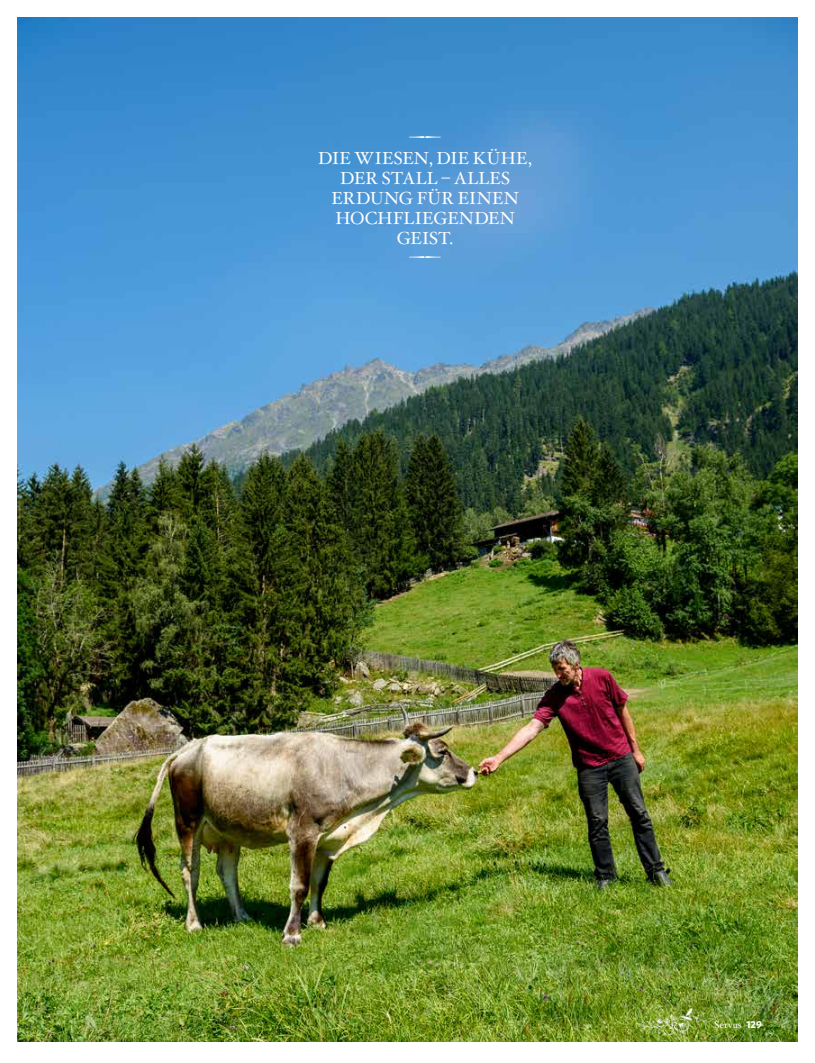
<style>
.page{position:relative;width:815px;height:1063px;background:#fff}
.page>*{position:absolute;margin:0;border:0;box-sizing:border-box;transform-origin:0 0}
.t1{font:20px "Hoefler Txt Fleurons";color:#fff}
.t2{font:17.5px/20px "Hoefler Txt";letter-spacing:.005em;color:#fff;text-align:center}
.t3{font:10px "Hoefler Txt";letter-spacing:-.005em;color:#fff}
.s1{font-family:"Whitney";font-weight:700}
</style>
<div class="page">
<img style="left:18px;top:18px;width:779px;height:1024px">
<img style="left:633px;top:1002px;width:83px;height:40px">
<p class="t1" style="left:410px;top:128px;width:33px">9</p>
<p class="t2" style="left:318px;top:147px;width:216px">DIE WIESEN, DIE KÜHE,<br>DER STALL – ALLES<br>ERDUNG FÜR EINEN<br>HOCHFLIEGENDEN<br>GEIST.</p>
<p class="t1" style="left:410px;top:248px;width:33px">9</p>
<p class="t3" style="left:714px;top:1017px;width:49px">Servus <span class="s1">129</span></p>
</div>
